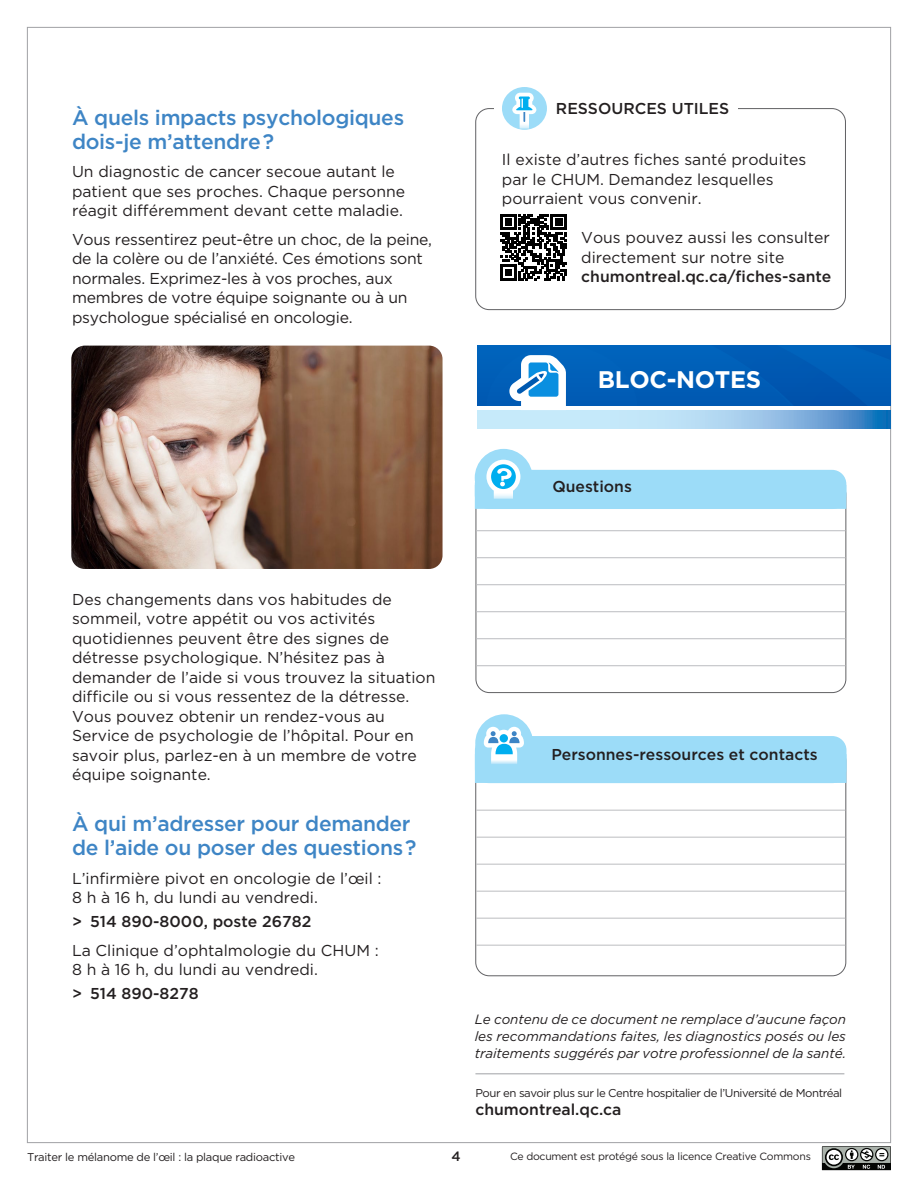
<style>
.page{position:relative;width:918px;height:1188px;background:#fff}
.page>*{position:absolute;margin:0;border:0;box-sizing:border-box;transform-origin:0 0}
.t1{font:700 24px "Gotham";letter-spacing:-.015em;color:#fff}
.t2{font:500 21px/24px "Gotham";letter-spacing:-.015em;color:#3e85c5}
.t3{font:15.75px/19.5px "Gotham";color:#231f20}
.t4{font:500 15.75px "Gotham";color:#231f20}
.t5{font:italic 13.5px/17.4px "Gotham";letter-spacing:-.005em;color:#231f20;text-align:justify}
.t6{font:500 13.5px "Gotham";color:#231f20}
.t7{font:11.4px "Gotham";letter-spacing:-.04em;color:#231f20}
.t8{font:11.25px "Gotham";letter-spacing:-.025em;color:#231f20}
.t9{font:10.5px "Gotham";letter-spacing:-.025em;color:#231f20}
</style>
<div class="page">
<svg style="left:822px;top:1146px;width:69px;height:24px;background:#747774"></svg>
<hr style="left:475px;top:1073px;width:369px;height:1px;background:#a0a1a5">
<img style="left:71px;top:346px;width:372px;height:223px">
<hr style="left:476px;top:530px;width:370px;height:1px;background:#bcbdc0">
<hr style="left:476px;top:557px;width:370px;height:1px;background:#bcbdc0">
<hr style="left:476px;top:584px;width:370px;height:1px;background:#bcbdc0">
<hr style="left:476px;top:611px;width:370px;height:1px;background:#bcbdc0">
<hr style="left:476px;top:638px;width:370px;height:1px;background:#bcbdc0">
<hr style="left:476px;top:665px;width:370px;height:1px;background:#bcbdc0">
<div style="left:476px;top:471px;width:370px;height:37px;background:#9cdcf8;border-radius:14px"></div>
<div style="left:475px;top:470px;width:371px;height:39px;border:2px solid #9cdcf8;border-radius:14px"></div>
<div style="left:475px;top:485px;width:371px;height:24px;background:#9cdcf8"></div>
<svg style="left:475px;top:449px;width:58px;height:55px"></svg>
<hr style="left:476px;top:810px;width:369px;height:1px;background:#bcbdc0">
<hr style="left:476px;top:837px;width:369px;height:1px;background:#bcbdc0">
<hr style="left:476px;top:864px;width:369px;height:1px;background:#bcbdc0">
<hr style="left:476px;top:891px;width:369px;height:1px;background:#bcbdc0">
<hr style="left:476px;top:918px;width:369px;height:1px;background:#bcbdc0">
<hr style="left:476px;top:945px;width:369px;height:1px;background:#bcbdc0">
<div style="left:476px;top:737px;width:370px;height:45px;background:#9cdcf8;border-radius:14px"></div>
<div style="left:475px;top:736px;width:372px;height:47px;border:2px solid #9cdcf8;border-radius:14px"></div>
<div style="left:475px;top:754px;width:372px;height:29px;background:#9cdcf8"></div>
<svg style="left:475px;top:714px;width:58px;height:55px"></svg>
<img style="left:478px;top:346px;width:413px;height:60px">
<svg style="left:478px;top:410px;width:413px;height:18px;background:#a0cceb"></svg>
<svg style="left:509px;top:355px;width:57px;height:51px"></svg>
<div style="left:475px;top:108px;width:371px;height:202px;border:1px solid #616164;border-radius:13px"></div>
<div style="left:494px;top:101px;width:72px;height:11px;background:#fff"></div>
<svg style="left:502px;top:87px;width:45px;height:43px"></svg>
<div style="left:556px;top:100px;width:182px;height:18px;background:#fff"></div>
<svg style="left:500px;top:214px;width:67px;height:66px"></svg>
<h2 class="t2" style="left:72px;top:105px;width:334px">À quels impacts psychologiques dois-je m’attendre?</h2>
<p class="t3" style="left:72px;top:162px;width:335px">Un diagnostic de cancer secoue autant le patient que ses proches. Chaque personne réagit différemment devant cette maladie.</p>
<p class="t3" style="left:72px;top:229px;width:362px">Vous ressentirez peut-être un choc, de la peine, de la colère ou de l’anxiété. Ces émotions sont normales. Exprimez-les à vos proches, aux membres de votre équipe soignante ou à un psychologue spécialisé en oncologie.</p>
<p class="t3" style="left:72px;top:589px;width:365px">Des changements dans vos habitudes de sommeil, votre appétit ou vos activités quotidiennes peuvent être des signes de détresse psychologique. N’hésitez pas à demander de l’aide si vous trouvez la situation difficile ou si vous ressentez de la détresse.<br>Vous pouvez obtenir un rendez-vous au Service de psychologie de l’hôpital. Pour en savoir plus, parlez-en à un membre de votre équipe soignante.</p>
<h2 class="t2" style="left:72px;top:812px;width:346px">À qui m’adresser pour demander de l’aide ou poser des questions?</h2>
<p class="t3" style="left:72px;top:868px;width:311px">L’infirmière pivot en oncologie de l’œil :<br>8 h à 16 h, du lundi au vendredi.</p>
<p class="t4" style="left:72px;top:912px;width:241px">&gt; 514 890-8000, poste 26782</p>
<p class="t3" style="left:72px;top:940px;width:308px">La Clinique d’ophtalmologie du CHUM :<br>8 h à 16 h, du lundi au vendredi.</p>
<p class="t4" style="left:72px;top:984px;width:128px">&gt; 514 890-8278</p>
<p class="t4" style="left:556px;top:99px;width:175px">RESSOURCES UTILES</p>
<p class="t3" style="left:502px;top:150px;width:306px">Il existe d’autres fiches santé produites par le CHUM. Demandez lesquelles pourraient vous convenir.</p>
<p class="t3" style="left:581px;top:228px;width:250px">Vous pouvez aussi les consulter directement sur notre site</p>
<p class="t4" style="left:581px;top:267px;width:252px">chumontreal.qc.ca/fiches-sante</p>
<h1 class="t1" style="left:598px;top:365px;width:165px">BLOC-NOTES</h1>
<p class="t4" style="left:552px;top:477px;width:81px">Questions</p>
<p class="t4" style="left:551px;top:745px;width:268px">Personnes-ressources et contacts</p>
<p class="t5" style="left:475px;top:1010px;width:373px">Le contenu de ce document ne remplace d’aucune façon les recommandations faites, les diagnostics posés ou les traitements suggérés par votre professionnel de la santé.</p>
<p class="t7" style="left:475px;top:1086px;width:368px">Pour en savoir plus sur le Centre hospitalier de l’Université de Montréal</p>
<p class="t4" style="left:475px;top:1100px;width:148px">chumontreal.qc.ca</p>
<p class="t8" style="left:27px;top:1150px;width:270px">Traiter le mélanome de l’œil : la plaque radioactive</p>
<p class="t6" style="left:451px;top:1148px;width:11px">4</p>
<p class="t9" style="left:510px;top:1150px;width:302px">Ce document est protégé sous la licence Creative Commons</p>
</div>
